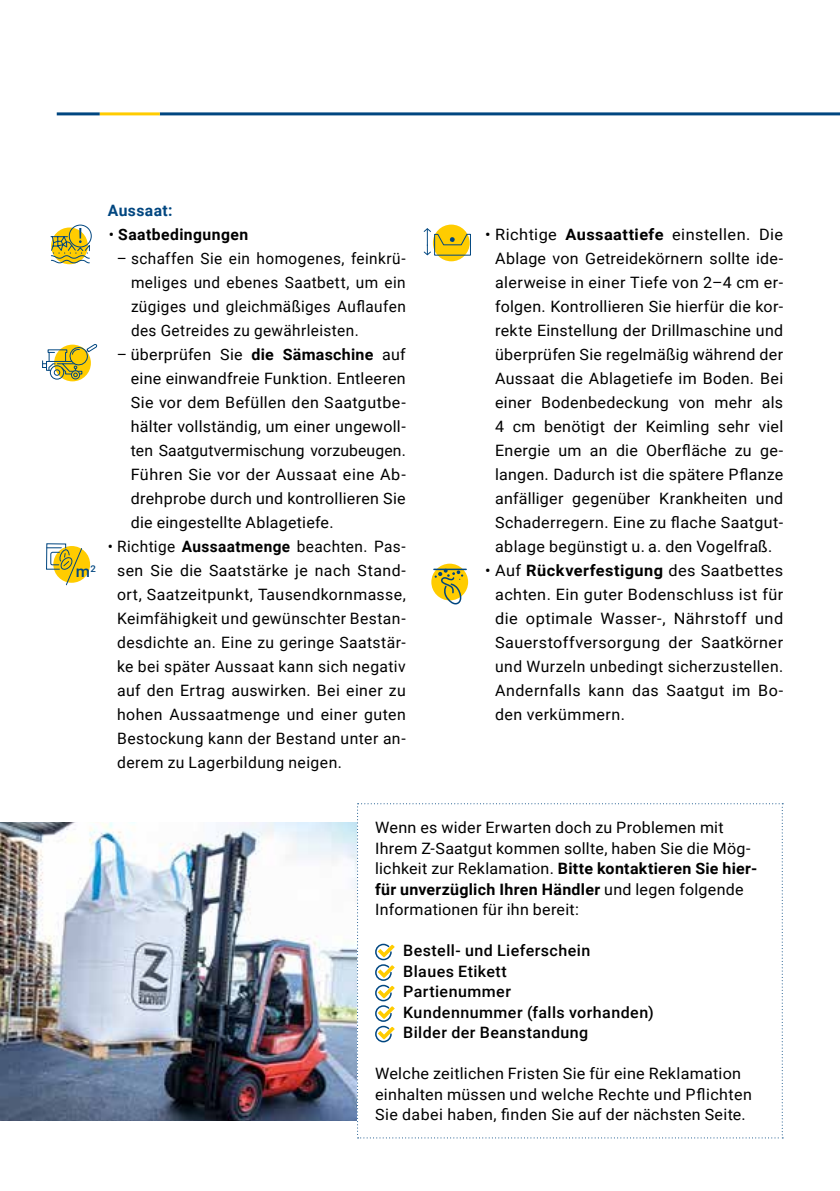
<style>
.page{position:relative;width:840px;height:1191px;background:#fff}
.page>*{position:absolute;margin:0;border:0;box-sizing:border-box;transform-origin:0 0}
.t1{font:500 16px "Roboto";color:#004680}
.t2{font:15.6px/24px "Roboto";letter-spacing:.02em;color:#000;text-align:justify}
.t3{font:15.6px/24px "Roboto";letter-spacing:.02em;color:#000;text-align:justify;scale:1.04 1}
.t4{font:500 15.6px/20.4px "Roboto";letter-spacing:.03em;color:#000}
.t5{font:700 15.6px "Roboto";letter-spacing:.03em;color:#000}
.t6{font:700 15.6px "Roboto";letter-spacing:.025em;color:#004680}
.s1{font-weight:400}
.s2{font-weight:700}
</style>
<div class="page">
<hr style="left:160px;top:112px;width:679px;height:3px;background:#004680">
<hr style="left:100px;top:112px;width:60px;height:3px;background:#fc0">
<hr style="left:57px;top:112px;width:43px;height:3px;background:#004680">
<svg style="left:431px;top:563px;width:37px;height:37px"></svg>
<svg style="left:432px;top:568px;width:35px;height:37px"></svg>
<img style="left:0;top:822px;width:357px;height:298px">
<svg style="left:357px;top:803px;width:425px;height:335px"></svg>
<div style="left:432px;top:225px;width:37px;height:36px;background:#fc0;border-radius:50%"></div>
<svg style="left:423px;top:228px;width:48px;height:28px"></svg>
<div style="left:53px;top:546px;width:37px;height:37px;background:#fc0;border-radius:50%"></div>
<svg style="left:46px;top:543px;width:37px;height:43px"></svg>
<svg style="left:54px;top:345px;width:37px;height:36px"></svg>
<div style="left:50px;top:365px;width:14px;height:14px;border:1px solid #004680;border-radius:50%"></div>
<div style="left:71px;top:370px;width:9px;height:9px;border:1px solid #004680;border-radius:50%"></div>
<svg style="left:42px;top:344px;width:56px;height:33px"></svg>
<svg style="left:50px;top:224px;width:42px;height:40px"></svg>
<p class="t1" style="left:76px;top:560px;width:21px">m<sup>2</sup></p>
<p class="t6" style="left:108px;top:200px;width:66px">Aussaat:</p>
<p class="t5" style="left:109px;top:224px;width:141px"><span class="s1">•</span> Saatbedingungen</p>
<p class="t2" style="left:131px;top:246px;width:276px;text-indent:-14px">– schaffen Sie ein homogenes, feinkrü&shy;meliges und ebenes Saatbett, um ein zügiges und gleichmäßiges Auflaufen des Getreides zu gewährleisten.</p>
<p class="t2" style="left:131px;top:342px;width:276px;text-indent:-14px">– überprüfen Sie <span class="s2">die Sämaschine</span> auf eine einwandfreie Funktion. Entleeren Sie vor dem Befüllen den Saatgutbe&shy;hälter vollständig, um einer ungewoll&shy;ten Saatgutvermischung vorzubeugen.<br>Führen Sie vor der Aussaat eine Ab&shy;drehprobe durch und kontrollieren Sie die eingestellte Ablagetiefe.</p>
<p class="t2" style="left:117px;top:534px;width:290px;text-indent:-9px">• Richtige <span class="s2">Aussaatmenge</span> beachten. Pas&shy;sen Sie die Saatstärke je nach Stand&shy;ort, Saatzeitpunkt, Tausendkornmasse, Keimfähigkeit und gewünschter Bestan&shy;desdichte an. Eine zu geringe Saatstär&shy;ke bei später Aussaat kann sich negativ auf den Ertrag auswirken. Bei einer zu hohen Aussaatmenge und einer guten Bestockung kann der Bestand unter an&shy;derem zu Lagerbildung neigen.</p>
<p class="t3" style="left:495px;top:222px;width:278px;text-indent:-10px">• Richtige <span class="s2">Aussaattiefe</span> einstellen. Die Ablage von Getreidekörnern sollte ide&shy;alerweise in einer Tiefe von 2–4 cm er&shy;folgen. Kontrollieren Sie hierfür die kor&shy;rekte Einstellung der Drillmaschine und überprüfen Sie regelmäßig während der Aussaat die Ablagetiefe im Boden. Bei einer Bodenbedeckung von mehr als 4 cm benötigt der Keimling sehr viel Energie um an die Oberfläche zu ge&shy;langen. Dadurch ist die spätere Pflanze anfälliger gegenüber Krankheiten und Schaderregern. Eine zu flache Saatgut&shy;ablage begünstigt u. a. den Vogelfraß.</p>
<p class="t3" style="left:495px;top:558px;width:278px;text-indent:-10px">• Auf <span class="s2">Rückverfestigung</span> des Saatbettes achten. Ein guter Bodenschluss ist für die optimale Wasser-, Nährstoff und Sauerstoffversorgung der Saatkörner und Wurzeln unbedingt sicherzustellen.<br>Andernfalls kann das Saatgut im Bo&shy;den verkümmern.</p>
<p class="t2" style="left:375px;top:817px;width:383px;line-height:20.4px;text-align:left">Wenn es wider Erwarten doch zu Problemen mit Ihrem Z-Saatgut kommen sollte, haben Sie die Mög&shy;lichkeit zur Reklamation. <span class="s2">Bitte kontaktieren Sie hier&shy;für unverzüglich Ihren Händler</span> und legen folgende Informationen für ihn bereit:</p>
<p class="t4" style="left:403px;top:940px;width:252px">Bestell- und Lieferschein<br>Blaues Etikett<br>Partienummer<br>Kundennummer (falls vorhanden)<br>Bilder der Beanstandung</p>
<p class="t2" style="left:375px;top:1063px;width:378px;line-height:20.4px;text-align:left">Welche zeitlichen Fristen Sie für eine Reklamation einhalten müssen und welche Rechte und Pflichten<br>Sie dabei haben, finden Sie auf der nächsten Seite.</p>
</div>
